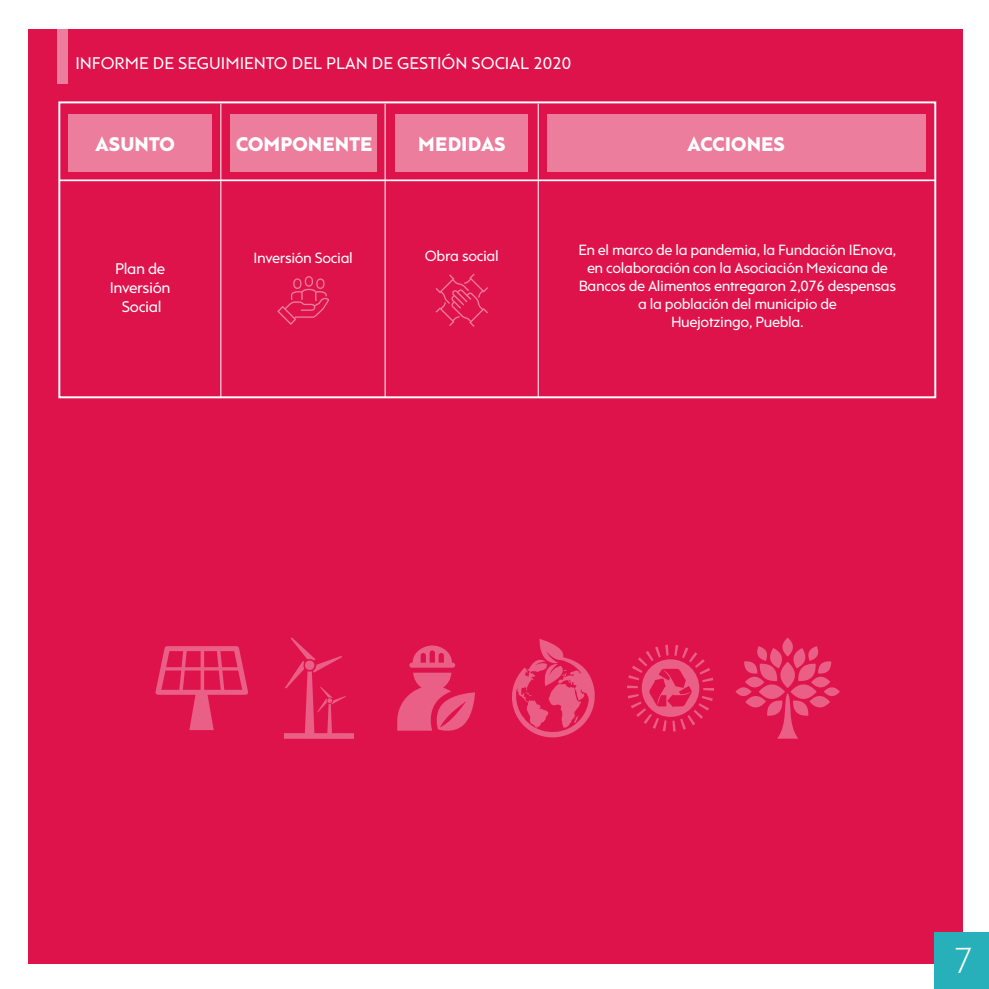
<style>
.page{position:relative;width:989px;height:989px;background:#fff}
.page>*{position:absolute;margin:0;border:0;box-sizing:border-box;transform-origin:0 0}
.t1{font:900 20.12px "Rams";letter-spacing:-.025em;color:#fff}
.t2{font:17.32px "Rams";color:#fff}
.t3{font:15.75px/18.9px "Rams";letter-spacing:-.025em;color:#fff;text-align:center}
.t4{font:15.05px/18.2px "Rams";letter-spacing:-.025em;color:#fff;text-align:center}
</style>
<div class="page">
<div style="left:28px;top:30px;width:935px;height:934px;background:#df134c"></div>
<div style="left:934px;top:933px;width:55px;height:56px;background:#27afba"></div>
<div style="left:57px;top:30px;width:11px;height:54px;background:#ed7d9c"></div>
<div style="left:69px;top:114px;width:143px;height:57px;background:#ed7d9c"></div>
<div style="left:230px;top:114px;width:147px;height:57px;background:#ed7d9c"></div>
<div style="left:395px;top:114px;width:133px;height:57px;background:#ed7d9c"></div>
<div style="left:548px;top:114px;width:378px;height:57px;background:#ed7d9c"></div>
<div style="left:58px;top:101px;width:878px;height:297px;border:2px solid #fff"></div>
<hr style="left:59px;top:179px;width:876px;height:2px;background:#fff">
<hr style="left:221px;top:104px;width:1px;height:293px;background:#fff">
<hr style="left:385px;top:104px;width:1px;height:293px;background:#fff">
<hr style="left:538px;top:104px;width:1px;height:293px;background:#fff">
<svg style="left:512px;top:639px;width:83px;height:99px"></svg>
<svg style="left:155px;top:646px;width:93px;height:84px"></svg>
<svg style="left:627px;top:645px;width:87px;height:86px"></svg>
<svg style="left:397px;top:645px;width:78px;height:86px"></svg>
<svg style="left:735px;top:637px;width:105px;height:101px"></svg>
<svg style="left:284px;top:637px;width:70px;height:102px"></svg>
<svg style="left:277px;top:276px;width:52px;height:49px"></svg>
<svg style="left:435px;top:274px;width:53px;height:53px"></svg>
<p class="t2" style="left:75px;top:53px;width:497px">INFORME DE SEGUIMIENTO DEL PLAN DE GESTIÓN SOCIAL 2020</p>
<h1 class="t1" style="left:95px;top:131px;width:81px">ASUNTO</h1>
<h1 class="t1" style="left:236px;top:131px;width:139px">COMPONENTE</h1>
<h1 class="t1" style="left:418px;top:131px;width:89px">MEDIDAS</h1>
<h1 class="t1" style="left:687px;top:131px;width:100px">ACCIONES</h1>
<p class="t3" style="left:110px;top:259px;width:62px">Plan de<br>Inversión<br>Social</p>
<p class="t4" style="left:253px;top:249px;width:101px">Inversión Social</p>
<p class="t4" style="left:425px;top:247px;width:75px">Obra social</p>
<p class="t4" style="left:578px;top:241px;width:320px">En el marco de la pandemia, la Fundación IEnova, en colaboración con la Asociación Mexicana de Bancos de Alimentos entregaron 2,076 despensas a la población del municipio de<br>Huejotzingo, Puebla.</p>
</div>
